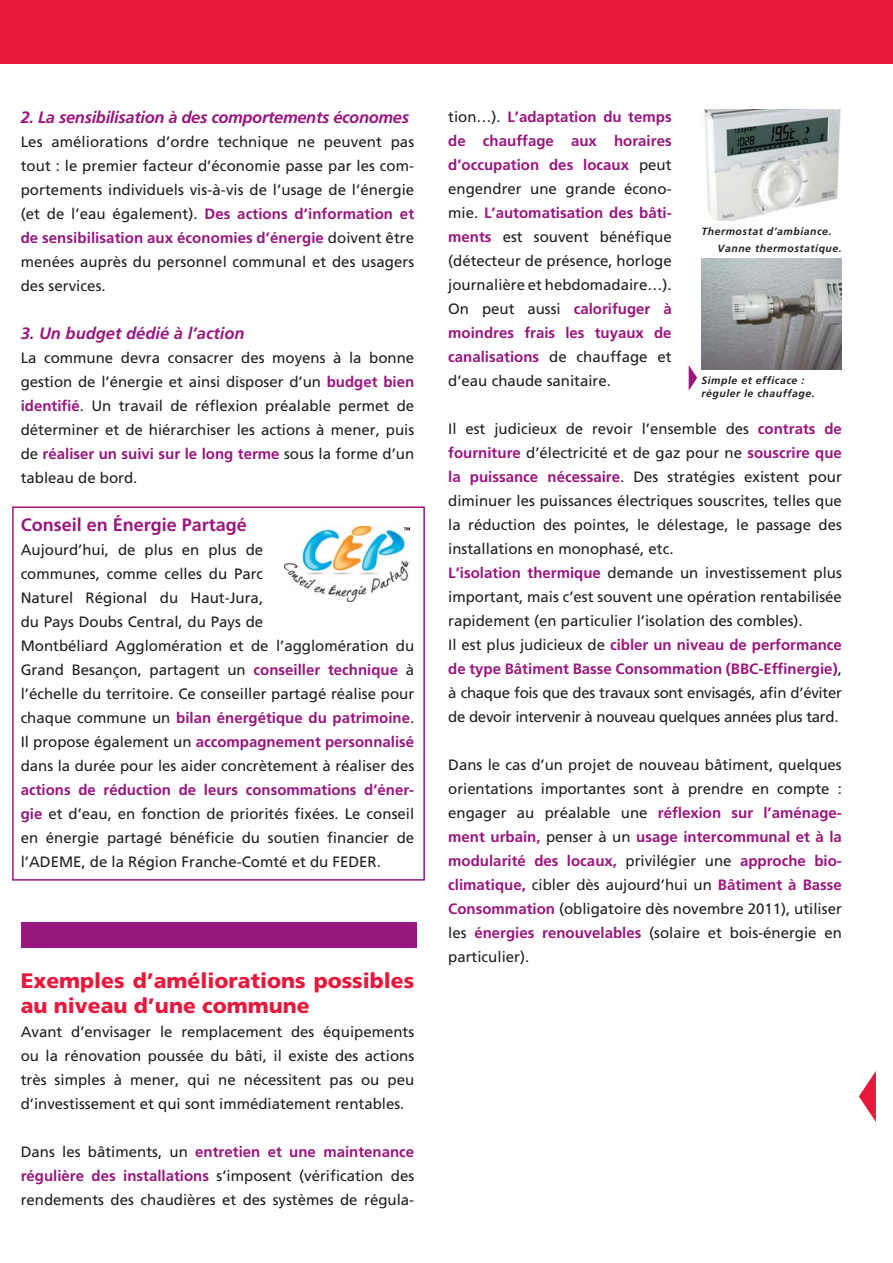
<style>
.page{position:relative;width:893px;height:1263px;background:#fff}
.page>*{position:absolute;margin:0;border:0;box-sizing:border-box;transform-origin:0 0}
.t1{font:900 21px/25.2px "Frutiger";color:#e7183b}
.t2{font:700 18px "Frutiger";color:#99167e}
.t3{font:italic 700 16.5px "Frutiger";letter-spacing:-.02em;color:#99167e}
.t4{font:italic 700 16.5px "Frutiger";color:#99167e}
.t5{font:15px/24px "Frutiger";color:#231f20;text-align:justify}
.t6{font:italic 700 10.5px/12.6px "Frutiger";letter-spacing:.05em;color:#231f20}
.s1{font-weight:700;color:#99167e}
</style>
<div class="page">
<img style="left:704px;top:110px;width:137px;height:110px">
<img style="left:701px;top:259px;width:140px;height:110px">
<div style="left:21px;top:922px;width:395px;height:26px;background:#99167e"></div>
<div style="left:0;top:0;width:892px;height:63px;background:#e7183b"></div>
<svg style="left:688px;top:365px;width:9px;height:26px"></svg>
<svg style="left:859px;top:1072px;width:16px;height:49px"></svg>
<div style="left:12px;top:506px;width:413px;height:375px;border:2px solid #99167e"></div>
<img style="left:284px;top:526px;width:125px;height:76px">
<p class="t3" style="left:21px;top:110px;width:390px">2. La sensibilisation à des comportements économes</p>
<p class="t5" style="left:21px;top:131px;width:395px">Les améliorations d’ordre technique ne peuvent pas tout : le premier facteur d’économie passe par les com&shy;portements individuels vis-à-vis de l’usage de l’énergie (et de l’eau également). <span class="s1">Des actions d’information et de sensibilisation aux économies d’énergie</span> doivent être menées auprès du personnel communal et des usagers des services.</p>
<p class="t4" style="left:21px;top:326px;width:225px">3. Un budget dédié à l’action</p>
<p class="t5" style="left:21px;top:347px;width:395px">La commune devra consacrer des moyens à la bonne gestion de l’énergie et ainsi disposer d’un <span class="s1">budget bien identifié</span>. Un travail de réflexion préalable permet de déterminer et de hiérarchiser les actions à mener, puis de <span class="s1">réaliser un suivi sur le long terme</span> sous la forme d’un tableau de bord.</p>
<p class="t2" style="left:21px;top:517px;width:228px">Conseil en Énergie Partagé</p>
<p class="t5" style="left:21px;top:539px;width:395px;text-align:left">Aujourd’hui, de plus en plus de<br>communes, comme celles du Parc<br>Naturel Régional du Haut-Jura,<br>du Pays Doubs Central, du Pays de<br>Montbéliard Agglomération et de l’agglomération du Grand Besançon, partagent un <span class="s1">conseiller technique</span> à l’échelle du territoire. Ce conseiller partagé réalise pour chaque commune un <span class="s1">bilan énergétique du patrimoine</span>.<br>Il propose également un <span class="s1">accompagnement personnalisé </span>dans la durée pour les aider concrètement à réaliser des</p>
<p class="t5" style="left:21px;top:779px;width:395px"><span class="s1">actions de réduction de leurs consommations d’éner&shy;gie</span> et d’eau, en fonction de priorités fixées. Le conseil en énergie partagé bénéficie du soutien financier de l’ADEME, de la Région Franche-Comté et du FEDER.</p>
<h1 class="t1" style="left:21px;top:970px;width:395px">Exemples d’améliorations possibles au niveau d’une commune</h1>
<p class="t5" style="left:21px;top:1021px;width:395px">Avant d’envisager le remplacement des équipements ou la rénovation poussée du bâti, il existe des actions très simples à mener, qui ne nécessitent pas ou peu d’investissement et qui sont immédiatement rentables.</p>
<p class="t5" style="left:21px;top:1141px;width:395px">Dans les bâtiments, un <span class="s1">entretien et une maintenance régulière des installations</span> s’imposent (vérification des rendements des chaudières et des systèmes de régula-</p>
<p class="t5" style="left:448px;top:106px;width:225px">tion…). <span class="s1">L’adaptation du temps de chauffage aux horaires d’occupation des locaux</span> peut engendrer une grande écono&shy;mie. <span class="s1">L’automatisation des bâti&shy;ments</span> est souvent bénéfique (détecteur de présence, horloge journalière et hebdomadaire…).<br>On peut aussi <span class="s1">calorifuger à moindres frais les tuyaux de canalisations</span> de chauffage et d’eau chaude sanitaire.</p>
<p class="t5" style="left:448px;top:418px;width:395px;text-align:left">Il est judicieux de revoir l’ensemble des <span class="s1">contrats de fourniture</span> d’électricité et de gaz pour ne <span class="s1">souscrire que la puissance nécessaire</span>. Des stratégies existent pour diminuer les puissances électriques souscrites, telles que la réduction des pointes, le délestage, le passage des installations en monophasé, etc.<br><span class="s1">L’isolation thermique</span> demande un investissement plus important, mais c’est souvent une opération rentabilisée rapidement (en particulier l’isolation des combles).<br>Il est plus judicieux de <span class="s1">cibler un niveau de performance de type Bâtiment Basse Consommation (BBC-Effinergie)</span>, à chaque fois que des travaux sont envisagés, afin d’éviter de devoir intervenir à nouveau quelques années plus tard.</p>
<p class="t5" style="left:448px;top:754px;width:395px">Dans le cas d’un projet de nouveau bâtiment, quelques orientations importantes sont à prendre en compte : engager au préalable une <span class="s1">réflexion sur l’aménage&shy;ment urbain,</span> penser à un <span class="s1">usage intercommunal et à la modularité des locaux,</span> privilégier une <span class="s1">approche bio&shy;climatique,</span> cibler dès aujourd’hui un <span class="s1">Bâtiment à Basse Consommation</span> (obligatoire dès novembre 2011), utiliser les <span class="s1">énergies renouvelables</span> (solaire et bois-énergie en particulier).</p>
<p class="t6" style="left:717px;top:224px;width:126px;line-height:17px;text-indent:-16px">Thermostat d’ambiance.<br>Vanne thermostatique.</p>
<p class="t6" style="left:701px;top:375px;width:115px">Simple et efficace : réguler le chauffage.</p>
</div>
